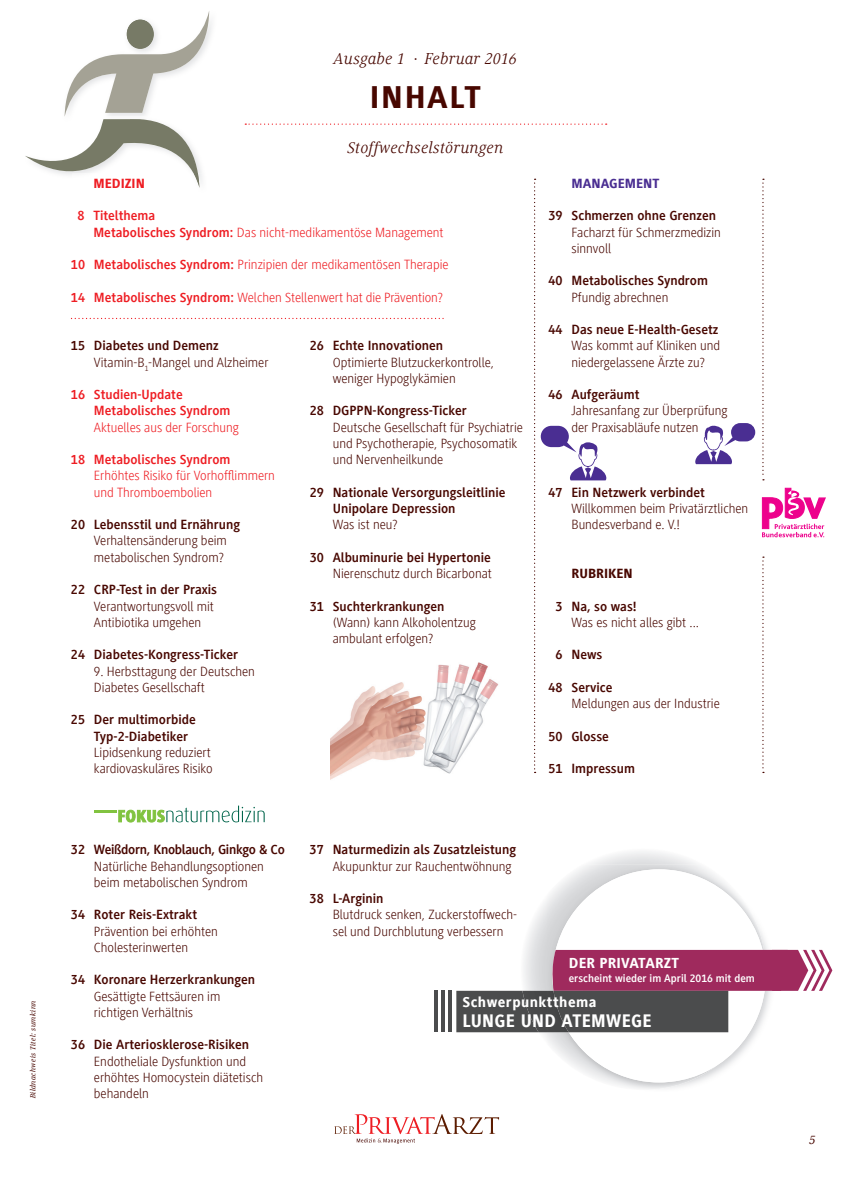
<style>
.page{position:relative;width:851px;height:1184px;background:#fff}
.page>*{position:absolute;margin:0;border:0;box-sizing:border-box;transform-origin:0 0}
.t1{font:800 32.5px "Generis Sans Com";letter-spacing:.05em;color:#480700}
.t2{font:800 18.75px "Generis Sans Com";letter-spacing:.02em;color:#fff;scale:.95 1}
.t3{font:italic 16.25px "Generis Serif Com";letter-spacing:.02em;color:#480700}
.t4{font:800 15px "Generis Sans Com";letter-spacing:.03em;color:#fff}
.t5{font:800 15px "Generis Sans Com";letter-spacing:.01em;color:#fff}
.t6{font:300 13.75px/16.2px "Generis Sans Com";color:#480700}
.t7{font:700 13.75px/16.2px "Generis Sans Com";color:#480700}
.t8{font:300 13.75px/16.2px "Generis Sans Com";color:#ee1d23}
.t9{font:700 13.75px/16.2px "Generis Sans Com";color:#ee1d23}
.t10{font:700 13.75px "Generis Sans Com";letter-spacing:-.02em;color:#480700}
.t11{font:800 13.75px "Generis Sans Com";color:#4a2e92}
.t12{font:800 13.75px "Generis Sans Com";color:#480700}
.t13{font:800 13.75px "Generis Sans Com";color:#ee1d23}
.t14{font:italic 500 12.5px "Generis Serif Com";color:#480700}
.t15{font:700 11.25px "Generis Sans Com";color:#fff}
.t16{font:italic 500 7.5px "Generis Serif Com";letter-spacing:.04em;color:#480700}
.s1{font-family:"Generis Sans Com";font-style:normal}
.s2{font-weight:300}
.s3{font-weight:700}
</style>
<div class="page">
<img style="left:331px;top:662px;width:168px;height:117px">
<svg style="left:25px;top:12px;width:184px;height:163px"></svg>
<svg style="left:245px;top:123px;width:361px;height:2px"></svg>
<svg style="left:762px;top:556px;width:1px;height:217px"></svg>
<svg style="left:334px;top:1114px;width:165px;height:29px"></svg>
<img style="left:548px;top:864px;width:216px;height:225px">
<div style="left:552px;top:869px;width:213px;height:213px;background:#fff;border-radius:50%"></div>
<div style="left:456px;top:990px;width:66px;height:42px;background:#4b4c4d"></div>
<img style="left:522px;top:990px;width:28px;height:42px">
<svg style="left:550px;top:949px;width:282px;height:83px"></svg>
<hr style="left:448px;top:990px;width:3px;height:42px;background:#4b4c4d">
<hr style="left:441px;top:990px;width:3px;height:42px;background:#4b4c4d">
<hr style="left:434px;top:990px;width:3px;height:42px;background:#4b4c4d">
<hr style="left:95px;top:810px;width:22px;height:3px;background:#81c340">
<svg style="left:118px;top:805px;width:147px;height:17px"></svg>
<img style="left:73px;top:173px;width:134px;height:15px">
<img style="left:193px;top:173px;width:6px;height:15px">
<svg style="left:71px;top:318px;width:372px;height:1px"></svg>
<svg style="left:695px;top:423px;width:60px;height:41px"></svg>
<svg style="left:534px;top:179px;width:72px;height:594px"></svg>
<svg style="left:761px;top:487px;width:65px;height:50px"></svg>
<svg style="left:762px;top:179px;width:1px;height:301px"></svg>
<p class="t16" style="left:29px;top:1098px;width:99px;rotate:-90deg">Bildnachweis Titel: sumkinn</p>
<p class="t3" style="left:334px;top:50px;width:185px">Ausgabe 1 <span class="s1">·</span> Februar 2016</p>
<h1 class="t1" style="left:370px;top:79px;width:113px">INHALT</h1>
<p class="t3" style="left:347px;top:138px;width:157px">Stoffwechselstörungen</p>
<p class="t13" style="left:93px;top:176px;width:53px">MEDIZIN</p>
<p class="t9" style="left:93px;top:208px;width:351px;text-indent:-16px">8 Titelthema<br>Metabolisches Syndrom: <span class="s2">Das nicht-medikamentöse Management</span></p>
<p class="t8" style="left:71px;top:256px;width:379px"><span class="s3">10 Metabolisches Syndrom:</span> Prinzipien der medikamentösen Therapie</p>
<p class="t8" style="left:71px;top:289px;width:373px"><span class="s3">14 Metabolisches Syndrom:</span> Welchen Stellenwert hat die Prävention?</p>
<p class="t6" style="left:94px;top:338px;width:176px;text-indent:-23px"><span class="s3">15 Diabetes und Demenz<br></span>Vitamin-B<sub>1</sub>-Mangel und Alzheimer</p>
<p class="t9" style="left:94px;top:386px;width:138px;text-indent:-23px">16 Studien-Update<br>Metabolisches Syndrom</p>
<p class="t8" style="left:94px;top:419px;width:146px">Aktuelles aus der Forschung</p>
<p class="t9" style="left:71px;top:451px;width:161px">18 Metabolisches Syndrom</p>
<p class="t8" style="left:94px;top:468px;width:182px">Erhöhtes Risiko für Vorhofflimmern und Thromboembolien</p>
<p class="t7" style="left:71px;top:516px;width:171px">20 Lebensstil und Ernährung</p>
<p class="t6" style="left:94px;top:533px;width:134px">Verhaltensänderung beim metabolischen Syndrom?</p>
<p class="t7" style="left:71px;top:581px;width:148px">22 CRP-Test in der Praxis</p>
<p class="t6" style="left:94px;top:598px;width:121px">Verantwortungsvoll mit<br>Antibiotika umgehen</p>
<p class="t7" style="left:71px;top:646px;width:169px">24 Diabetes-Kongress-Ticker</p>
<p class="t6" style="left:94px;top:663px;width:162px">9. Herbsttagung der Deutschen<br>Diabetes Gesellschaft</p>
<p class="t7" style="left:94px;top:711px;width:103px;text-indent:-23px">25 Der multimorbide<br>Typ-2- Diabetiker</p>
<p class="t6" style="left:94px;top:744px;width:120px">Lipidsenkung reduziert kardiovaskuläres Risiko</p>
<p class="t7" style="left:309px;top:338px;width:135px">26 Echte Innovationen</p>
<p class="t6" style="left:332px;top:354px;width:163px">Optimierte Blutzuckerkontrolle, weniger Hypoglykämien</p>
<p class="t7" style="left:309px;top:403px;width:159px">28 DGPPN-Kongress-Ticker</p>
<p class="t6" style="left:332px;top:419px;width:192px">Deutsche Gesellschaft für Psychiatrie und Psychotherapie, Psychosomatik und Nervenheilkunde</p>
<p class="t7" style="left:332px;top:484px;width:174px;text-indent:-23px">29 Nationale Versorgungsleitlinie<br>Unipolare Depression</p>
<p class="t6" style="left:332px;top:516px;width:66px">Was ist neu?</p>
<p class="t7" style="left:309px;top:549px;width:183px">30 Albuminurie bei Hypertonie</p>
<p class="t6" style="left:332px;top:565px;width:161px">Nierenschutz durch Bicarbonat</p>
<p class="t7" style="left:309px;top:598px;width:136px">31 Suchterkrankungen</p>
<p class="t6" style="left:332px;top:614px;width:144px">(Wann) kann Alkoholentzug ambulant erfolgen?</p>
<p class="t11" style="left:571px;top:176px;width:89px">MANAGEMENT</p>
<p class="t7" style="left:548px;top:208px;width:169px">39 Schmerzen ohne Grenzen</p>
<p class="t6" style="left:571px;top:224px;width:151px">Facharzt für Schmerzmedizin sinnvoll</p>
<p class="t7" style="left:548px;top:273px;width:161px">40 Metabolisches Syndrom</p>
<p class="t6" style="left:571px;top:289px;width:98px">Pfundig abrechnen</p>
<p class="t7" style="left:548px;top:321px;width:171px">44 Das neue E-Health-Gesetz</p>
<p class="t6" style="left:571px;top:338px;width:150px">Was kommt auf Kliniken und niedergelassene Ärzte zu?</p>
<p class="t7" style="left:548px;top:386px;width:93px">46 Aufgeräumt</p>
<p class="t6" style="left:571px;top:403px;width:158px">Jahresanfang zur Überprüfung der Praxisabläufe nutzen</p>
<p class="t7" style="left:548px;top:484px;width:158px">4 7 Ein Netzwerk verbindet</p>
<p class="t6" style="left:571px;top:500px;width:178px">Willkommen beim Privatärztlichen<br>Bundesverband e. V.!</p>
<p class="t12" style="left:571px;top:566px;width:63px">RUBRIKEN</p>
<p class="t7" style="left:555px;top:598px;width:83px">3 Na, so was!</p>
<p class="t6" style="left:571px;top:614px;width:129px">Was es nicht alles gibt ...</p>
<p class="t7" style="left:555px;top:646px;width:48px">6 News</p>
<p class="t7" style="left:548px;top:679px;width:66px">48 Service</p>
<p class="t6" style="left:571px;top:695px;width:150px">Meldungen aus der Industrie</p>
<p class="t7" style="left:548px;top:728px;width:62px">50 Glosse</p>
<p class="t7" style="left:548px;top:760px;width:88px">51 Impressum</p>
<p class="t10" style="left:71px;top:842px;width:215px">32 Weißdorn, Knoblauch, Ginkgo &amp; Co</p>
<p class="t6" style="left:94px;top:858px;width:171px">Natürliche Behandlungsoptionen beim metabolischen Syndrom</p>
<p class="t7" style="left:71px;top:906px;width:128px">34 Roter Reis-Extrakt</p>
<p class="t6" style="left:94px;top:923px;width:125px">Prävention bei erhöhten<br>Cholesterinwerten</p>
<p class="t7" style="left:71px;top:971px;width:186px">34 Koronare Herzerkrankungen</p>
<p class="t6" style="left:94px;top:988px;width:128px">Gesättigte Fettsäuren im richtigen Verhältnis</p>
<p class="t7" style="left:71px;top:1036px;width:180px">36 Die Arteriosklerose-Risiken</p>
<p class="t6" style="left:94px;top:1053px;width:171px">Endotheliale Dysfunktion und erhöhtes Homocystein diätetisch behandeln</p>
<p class="t7" style="left:309px;top:841px;width:208px">37 Naturmedizin als Zusatzleistung</p>
<p class="t6" style="left:332px;top:858px;width:180px">Akupunktur zur Rauchentwöhnung</p>
<p class="t7" style="left:309px;top:890px;width:75px">38 L-Arginin</p>
<p class="t6" style="left:332px;top:906px;width:186px">Blutdruck senken, Zuckerstoffwech&shy;sel und Durchblutung verbessern</p>
<p class="t5" style="left:568px;top:955px;width:112px">DER PRIVATARZT</p>
<p class="t15" style="left:568px;top:972px;width:187px">erscheint wieder im April 2016 mit dem</p>
<p class="t4" style="left:462px;top:993px;width:136px">Schwerpunktthema</p>
<h2 class="t2" style="left:462px;top:1010px;width:201px">LUNGE UND ATEMWEGE</h2>
<p class="t14" style="left:809px;top:1132px;width:8px">5</p>
</div>
